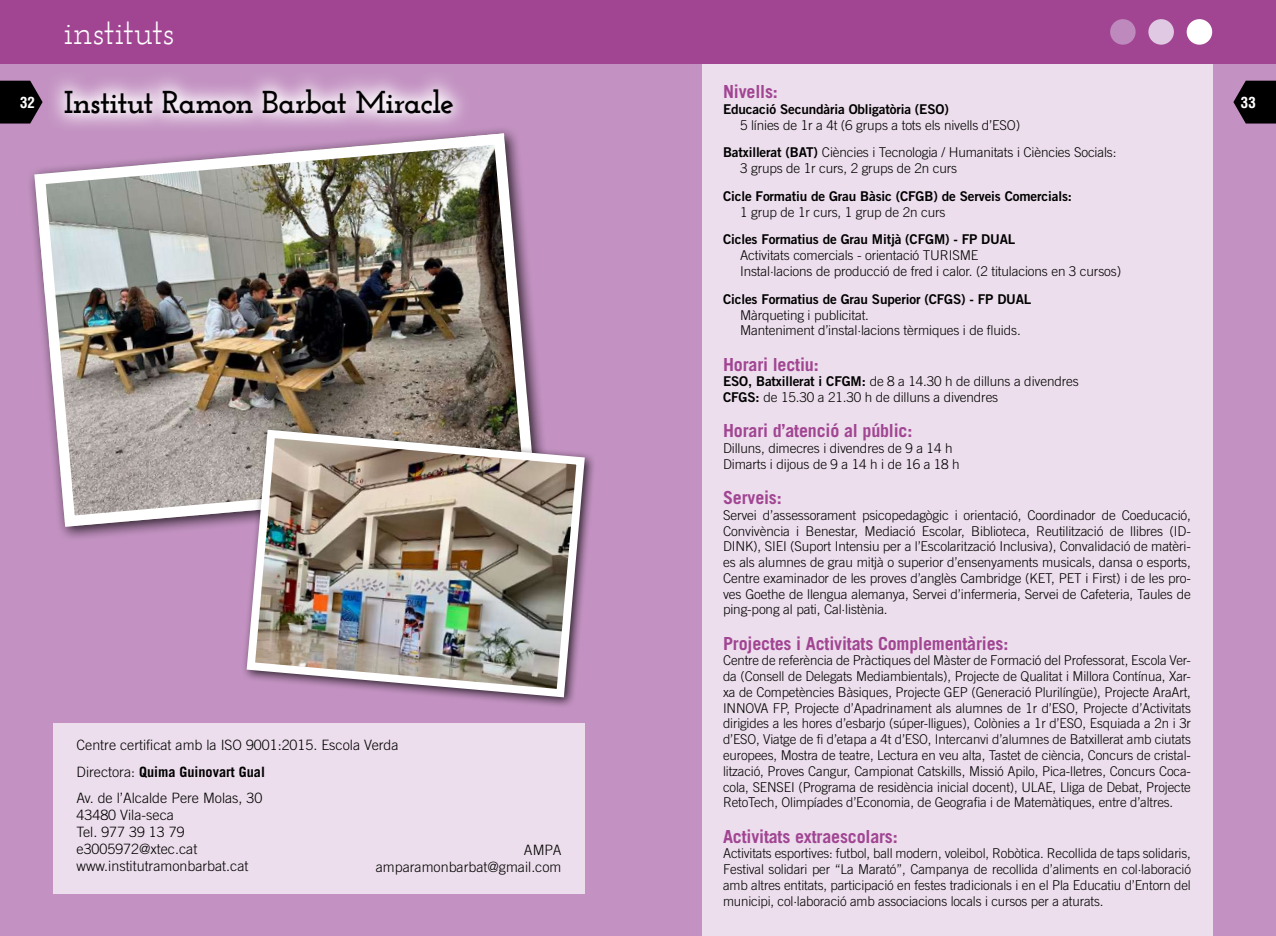
<style>
.page{position:relative;width:1276px;height:936px;background:#fff}
.page>*{position:absolute;margin:0;border:0;box-sizing:border-box;transform-origin:0 0}
.t1{font:36px "Josefin Slab";letter-spacing:-.01em;color:#fff}
.t2{font:700 31.5px "Josefin Slab";letter-spacing:-.03em;color:#000}
.t3{font:700 18px "Trade Gothic LT Std";letter-spacing:-.01em;color:#a14593}
.t4{font:700 condensed 15px "Helvetica";color:#fff}
.t5{font:300 14.25px/17.1px "Trade Gothic LT Std";color:#000}
.t6{font:700 14.25px "Trade Gothic LT Std";color:#000}
.t7{font:300 13.5px/15.8px "Trade Gothic LT Std";letter-spacing:-.01em;color:#000}
.t8{font:13.5px "Trade Gothic LT Std Bd 2";letter-spacing:-.01em;color:#000}
.s1{font-family:"Trade Gothic LT Std Bd 2";font-weight:400}
.s2{font-weight:300}
</style>
<div class="page">
<div style="left:0;top:64px;width:1276px;height:871px;background:#c392c2"></div>
<div style="left:0;top:0;width:638px;height:64px;background:#a14593"></div>
<div style="left:638px;top:0;width:638px;height:64px;background:#a14593"></div>
<svg style="left:0;top:81px;width:43px;height:42px;background:#1d151d"></svg>
<svg style="left:1233px;top:81px;width:43px;height:42px;background:#1d151d"></svg>
<div style="left:702px;top:64px;width:510px;height:871px;background:#ecdeec"></div>
<div style="left:1186px;top:19px;width:26px;height:26px;background:#fff;border-radius:50%"></div>
<div style="left:1110px;top:19px;width:25px;height:26px;background:#be89bc;border-radius:50%"></div>
<div style="left:1148px;top:19px;width:26px;height:26px;background:#e0cae3;border-radius:50%"></div>
<div style="left:53px;top:723px;width:532px;height:170px;background:#ecdeec"></div>
<svg style="left:53px;top:78px;width:410px;height:48px"></svg>
<img style="left:30px;top:129px;width:510px;height:403px">
<div style="left:241px;top:424px;width:356px;height:285px;background:#000;opacity:.75"></div>
<img style="left:242px;top:425px;width:347px;height:276px">
<h1 class="t1" style="left:64px;top:10px;width:112px">instituts</h1>
<h3 class="t3" style="left:723px;top:81px;width:56px">Nivells:</h3>
<p class="t8" style="left:723px;top:101px;width:227px">Educació Secundària Obligatòria (ESO)</p>
<p class="t7" style="left:723px;top:111px;width:395px;line-height:27.8px;text-indent:17px">5 línies de 1r a 4t (6 grups a tots els nivells d’ESO)<br><span class="s1">Batxillerat (BAT)</span> Ciències i Tecnologia / Humanitats i Ciències Socials:</p>
<p class="t7" style="left:740px;top:160px;width:219px">3 grups de 1r curs, 2 grups de 2n curs</p>
<p class="t8" style="left:723px;top:188px;width:350px">Cicle Formatiu de Grau Bàsic (CFGB) de Serveis Comercials:</p>
<p class="t7" style="left:740px;top:204px;width:207px">1 grup de 1r curs, 1 grup de 2n curs</p>
<p class="t8" style="left:723px;top:231px;width:294px">Cicles Formatius de Grau Mitjà (CFGM) - FP DUAL</p>
<p class="t7" style="left:740px;top:247px;width:382px">Activitats comercials - orientació TURISME<br>Instal·lacions de producció de fred i calor. (2 titulacions en 3 cursos)</p>
<p class="t8" style="left:723px;top:290px;width:310px">Cicles Formatius de Grau Superior (CFGS) - FP DUAL</p>
<p class="t7" style="left:740px;top:306px;width:282px">Màrqueting i publicitat.<br>Manteniment d’instal·lacions tèrmiques i de fluids.</p>
<h3 class="t3" style="left:723px;top:353px;width:97px">Horari lectiu:</h3>
<p class="t7" style="left:723px;top:373px;width:357px"><span class="s1">ESO, Batxillerat i CFGM:</span> de 8 a 14.30 h de dilluns a divendres<br><span class="s1">CFGS:</span> de 15.30 a 21.30 h de dilluns a divendres</p>
<h3 class="t3" style="left:723px;top:420px;width:191px">Horari d’atenció al públic:</h3>
<p class="t7" style="left:723px;top:440px;width:238px">Dilluns, dimecres i divendres de 9 a 14 h<br>Dimarts i dijous de 9 a 14 h i de 16 a 18 h</p>
<h3 class="t3" style="left:723px;top:486px;width:60px">Serveis:</h3>
<p class="t7" style="left:723px;top:507px;width:469px;text-align:justify">Servei d’assessorament psicopedagògic i orientació, Coordinador de Coeducació, Convivència i Benestar, Mediació Escolar, Biblioteca, Reutilització de llibres (ID-DINK), SIEI (Suport Intensiu per a l’Escolarització Inclusiva), Convalidació de matèri&shy;es als alumnes de grau mitjà o superior d’ensenyaments musicals, dansa o esports, Centre examinador de les proves d’anglès Cambridge (KET, PET i First) i de les pro&shy;ves Goethe de llengua alemanya, Servei d’infermeria, Servei de Cafeteria, Taules de ping-pong al pati, Cal·listènia.</p>
<h3 class="t3" style="left:723px;top:632px;width:287px">Projectes i Activitats Complementàries:</h3>
<p class="t7" style="left:723px;top:652px;width:469px;text-align:justify">Centre de referència de Pràctiques del Màster de Formació del Professorat, Escola Ver&shy;da (Consell de Delegats Mediambientals), Projecte de Qualitat i Millora Contínua, Xar&shy;xa de Competències Bàsiques, Projecte GEP (Generació Plurilíngüe), Projecte AraArt, INNOVA FP, Projecte d’Apadrinament als alumnes de 1r d’ESO, Projecte d’Activitats dirigides a les hores d’esbarjo (súper-lligues), Colònies a 1r d’ESO, Esquiada a 2n i 3r d’ESO, Viatge de fi d’etapa a 4t d’ESO, Intercanvi d’alumnes de Batxillerat amb ciutats europees, Mostra de teatre, Lectura en veu alta, Tastet de ciència, Concurs de cristal· lització, Proves Cangur, Campionat Catskills, Missió Apilo, Pica-lletres, Concurs Coca&shy;cola, SENSEI (Programa de residència inicial docent), ULAE, Lliga de Debat, Projecte RetoTech, Olimpíades d’Economia, de Geografia i de Matemàtiques, entre d’altres.</p>
<h3 class="t3" style="left:723px;top:825px;width:176px">Activitats extraescolars:</h3>
<p class="t7" style="left:723px;top:845px;width:469px;text-align:justify">Activitats esportives: futbol, ball modern, voleibol, Robòtica. Recollida de taps solidaris, Festival solidari per “La Marató”, Campanya de recollida d’aliments en col·laboració amb altres entitats, participació en festes tradicionals i en el Pla Educatiu d’Entorn del municipi, col·laboració amb associacions locals i cursos per a aturats.</p>
<h2 class="t2" style="left:64px;top:84px;width:392px">Institut Ramon Barbat Miracle</h2>
<p class="t4" style="left:20px;top:93px;width:16px">32</p>
<p class="t4" style="left:1241px;top:93px;width:16px">33</p>
<p class="t5" style="left:77px;top:736px;width:324px">Centre certificat amb la ISO 9001:2015. Escola Verda</p>
<p class="t6" style="left:77px;top:763px;width:190px"><span class="s2">Directora:</span> Quima Guinovart Gual</p>
<p class="t5" style="left:77px;top:789px;width:187px">Av. de l’Alcalde Pere Molas, 30<br>43480 Vila-seca<br>Tel. 977 39 13 79 e3005972@xtec.cat www.institutramonbarbat.cat</p>
<p class="t5" style="left:376px;top:841px;width:187px;text-align:right">AMPA amparamonbarbat@gmail.com</p>
</div>
